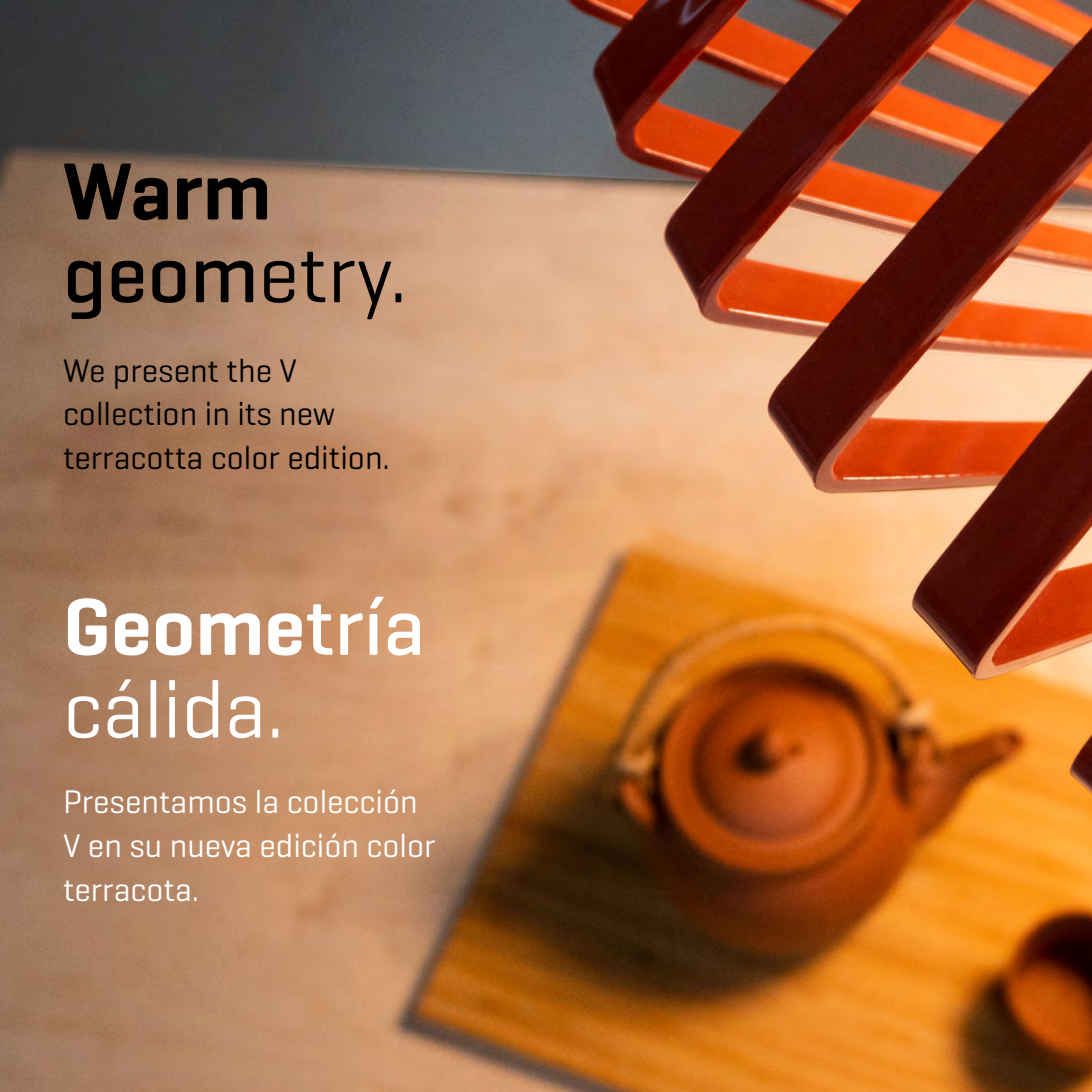
<style>
.page{position:relative;width:1092px;height:1092px;background:#fff}
.page>*{position:absolute;margin:0;border:0;box-sizing:border-box;transform-origin:0 0}
.t1{font:82.25px/82.6px "Geogrotesque";color:#fff}
.t2{font:82.25px/82.6px "Geogrotesque";color:#000}
.t3{font:33.25px/43.8px "Geogrotesque";color:#fff}
.t4{font:33.25px/43.8px "Geogrotesque";color:#000}
.s1{font-weight:600}
.s2{font-weight:500}
</style>
<div class="page">
<img style="left:0;top:0;width:1091px;height:1091px">
<h1 class="t2" style="left:63px;top:148px;width:346px"><span class="s1">Warm </span><span class="s2">geom</span>etry.</h1>
<p class="t4" style="left:63px;top:347px;width:328px">We present the V collection in its new terracotta color edition.</p>
<h1 class="t1" style="left:63px;top:583px;width:363px"><span class="s1">Geome</span><span class="s2">tría </span>cálida.</h1>
<p class="t3" style="left:63px;top:779px;width:374px">Presentamos la colección<br>V en su nueva edición color terracota.</p>
</div>
